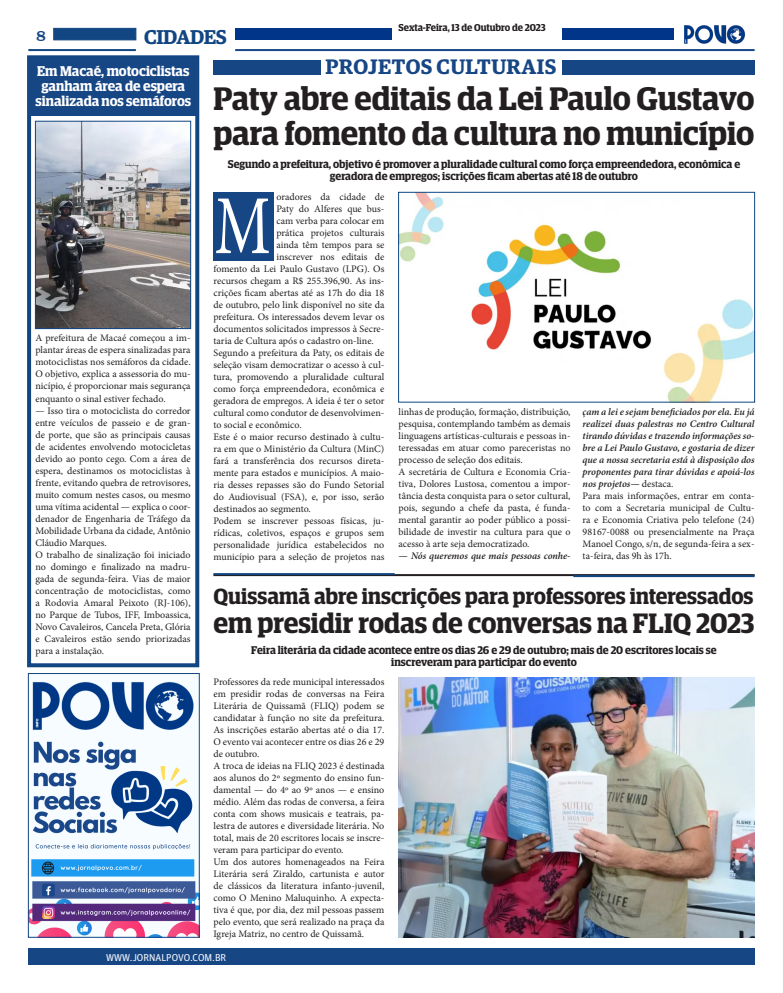
<style>
.page{position:relative;width:783px;height:993px;background:#fff}
.page>*{position:absolute;margin:0;border:0;box-sizing:border-box;transform-origin:0 0}
.t1{font:83.8px "Minion Pro";color:#fff;scale:.75 1}
.t2{font:600 32.6px/34.9px "Guardian Egyptian Display";letter-spacing:-.005em;color:#231f20}
.t3{font:600 28.1px "Guardian Egyptian Display";color:#231f20}
.t4{font:600 22.1px "Guardian Egyptian Display";color:#231f20}
.t5{font:600 21px "Guardian Egyptian";letter-spacing:.02em;color:#174685}
.t6{font:600 20px "Guardian Egyptian";letter-spacing:-.02em;color:#114683}
.t7{font:16px "Clarendon BT";color:#174685}
.t8{font:600 14.1px/15px "Guardian Egyptian Display";color:#fff;text-align:center}
.t9{font:600 11.2px/12px "Guardian Egyptian Display";color:#231f20;text-align:center}
.t10{font:10px/12px "Minion Pro";color:#231f20;text-align:justify}
.t11{font:italic 600 10px/12px "Minion Pro";letter-spacing:-.005em;color:#231f20;text-align:justify}
.t12{font:600 10px "Guardian Egyptian Display";letter-spacing:-.005em;color:#231f20}
.t13{font:10px "Guardian Agate Sans G1 D Regular";color:#fff}
.s1{font-weight:400;font-style:normal}
</style>
<div class="page">
<div style="left:28px;top:947px;width:726px;height:17px;background:#174685"></div>
<img style="left:684px;top:25px;width:62px;height:19px">
<div style="left:53px;top:28px;width:83px;height:12px;background:#114683;border:1px solid #114683"></div>
<hr style="left:28px;top:49px;width:108px;height:2px;background:#114683">
<div style="left:235px;top:28px;width:156px;height:12px;background:#003589"></div>
<hr style="left:235px;top:49px;width:519px;height:2px;background:#174685">
<div style="left:562px;top:28px;width:112px;height:12px;background:#003589"></div>
<div style="left:562px;top:60px;width:192px;height:14px;background:#174685"></div>
<div style="left:213px;top:60px;width:108px;height:14px;background:#174685"></div>
<hr style="left:213px;top:574px;width:541px;height:2px;background:#231f20">
<hr style="left:213px;top:573px;width:181px;height:2px;background:#114683">
<hr style="left:573px;top:575px;width:181px;height:2px;background:#114683">
<div style="left:27px;top:55px;width:172px;height:612px;border:4px solid #114683"></div>
<div style="left:28px;top:58px;width:171px;height:58px;background:#174685"></div>
<img style="left:37px;top:123px;width:152px;height:204px">
<div style="left:35px;top:121px;width:156px;height:208px;border:1px solid #114683"></div>
<img style="left:30px;top:674px;width:168px;height:261px">
<div style="left:28px;top:672px;width:172px;height:265px;border:1px solid #114683"></div>
<img style="left:400px;top:194px;width:353px;height:206px">
<div style="left:398px;top:192px;width:357px;height:210px;border:1px solid #114683"></div>
<div style="left:213px;top:192px;width:61px;height:68px;background:#174685"></div>
<img style="left:398px;top:677px;width:356px;height:259px">
<h3 class="t7" style="left:36px;top:25px;width:11px">8</h3>
<h3 class="t6" style="left:144px;top:22px;width:84px">CIDADES</h3>
<p class="t12" style="left:398px;top:22px;width:148px">Sexta-Feira, 13 de Outubro de 2023</p>
<p class="t8" style="left:35px;top:64px;width:157px">Em Macaé, motociclistas ganham área de espera sinalizada nos semáforos</p>
<p class="t10" style="left:35px;top:332px;width:157px">A prefeitura de Macaé começou a im&shy;plantar áreas de espera sinalizadas para motociclistas nos semáforos da cidade.<br>O objetivo, explica a assessoria do mu&shy;nicípio, é proporcionar mais segurança enquanto o sinal estiver fechado.</p>
<p class="t10" style="left:35px;top:404px;width:157px">— Isso tira o motociclista do corredor entre veículos de passeio e de gran&shy;de porte, que são as principais causas de acidentes envolvendo motocicletas devido ao ponto cego. Com a área de espera, destinamos os motociclistas à frente, evitando quebra de retrovisores, muito comum nestes casos, ou mesmo uma vítima acidental — explica o coor&shy;denador de Engenharia de Tráfego da Mobilidade Urbana da cidade, Antônio Cláudio Marques.</p>
<p class="t10" style="left:35px;top:548px;width:157px">O trabalho de sinalização foi iniciado no domingo e finalizado na madru&shy;gada de segunda-feira. Vias de maior concentração de motociclistas, como a Rodovia Amaral Peixoto (RJ-106), no Parque de Tubos, IFF, Imboassica, Novo Cavaleiros, Cancela Preta, Glória e Cavaleiros estão sendo priorizadas para a instalação.</p>
<p class="t5" style="left:325px;top:52px;width:232px">PROJETOS CULTURAIS</p>
<p class="t2" style="left:213px;top:81px;width:542px">Paty abre editais da Lei Paulo Gustavo para fomento da cultura no município</p>
<p class="t9" style="left:228px;top:158px;width:513px">Segundo a prefeitura, objetivo é promover a pluralidade cultural como força empreendedora, econômica e geradora de empregos; iscrições ficam abertas até 18 de outubro</p>
<p class="t10" style="left:276px;top:190px;width:109px">oradores da cidade de</p>
<p class="t10" style="left:276px;top:202px;width:109px">Paty do Alferes que bus-</p>
<p class="t10" style="left:276px;top:214px;width:109px">cam verba para colocar em</p>
<p class="t10" style="left:276px;top:226px;width:109px">prática projetos culturais</p>
<p class="t10" style="left:276px;top:238px;width:109px">ainda têm tempos para se</p>
<p class="t10" style="left:276px;top:250px;width:109px">inscrever nos editais de</p>
<p class="t10" style="left:213px;top:262px;width:172px">fomento da Lei Paulo Gustavo (LPG). Os</p>
<p class="t10" style="left:213px;top:274px;width:172px">recursos chegam a R$ 255.396,90. As ins-</p>
<p class="t10" style="left:213px;top:286px;width:172px">crições ficam abertas até as 17h do dia 18</p>
<p class="t10" style="left:213px;top:298px;width:172px">de outubro, pelo link disponível no site da</p>
<p class="t10" style="left:213px;top:310px;width:172px">prefeitura. Os interessados devem levar os</p>
<p class="t10" style="left:213px;top:322px;width:172px">documentos solicitados impressos à Secre-</p>
<p class="t10" style="left:213px;top:334px;width:162px">taria de Cultura após o cadastro on-line.</p>
<p class="t10" style="left:213px;top:346px;width:172px">Segundo a prefeitura da Paty, os editais de seleção visam democratizar o acesso à cul&shy;tura, promovendo a pluralidade cultural como força empreendedora, econômica e geradora de empregos. A ideia é ter o setor cultural como condutor de desenvolvimen&shy;to social e econômico.</p>
<p class="t10" style="left:213px;top:430px;width:172px">Este é o maior recurso destinado à cultu&shy;ra em que o Ministério da Cultura (MinC) fará a transferência dos recursos direta&shy;mente para estados e municípios. A maio&shy;ria desses repasses são do Fundo Setorial do Audiovisual (FSA), e, por isso, serão destinados ao segmento.</p>
<p class="t10" style="left:213px;top:514px;width:172px">Podem se inscrever pessoas físicas, ju&shy;rídicas, coletivos, espaços e grupos sem personalidade jurídica estabelecidos no município para a seleção de projetos nas</p>
<p class="t1" style="left:214px;top:170px;width:76px">M</p>
<p class="t10" style="left:398px;top:406px;width:173px">linhas de produção, formação, distribuição, pesquisa, contemplando também as demais linguagens artísticas-culturais e pessoas in&shy;teressadas em atuar como pareceristas no processo de seleção dos editais.</p>
<p class="t10" style="left:398px;top:466px;width:173px">A secretária de Cultura e Economia Cria&shy;tiva, Dolores Lustosa, comentou a impor&shy;tância desta conquista para o setor cultural, pois, segundo a chefe da pasta, é funda&shy;mental garantir ao poder público a possi&shy;bilidade de investir na cultura para que o acesso à arte seja democratizado.</p>
<p class="t11" style="left:398px;top:550px;width:173px">— Nós queremos que mais pessoas conhe-</p>
<p class="t11" style="left:582px;top:406px;width:173px">çam a lei e sejam beneficiados por ela. Eu já realizei duas palestras no Centro Cultural tirando dúvidas e trazendo informações so&shy;bre a Lei Paulo Gustavo, e gostaria de dizer que a nossa secretaria está à disposição dos proponentes para tirar dúvidas e apoiá-los nos projetos— <span class="s1">destaca.</span></p>
<p class="t10" style="left:582px;top:490px;width:173px">Para mais informações, entrar em conta&shy;to com a Secretaria municipal de Cultu&shy;ra e Economia Criativa pelo telefone (24)<br>98167-0088 ou presencialmente na Praça Manoel Congo, s/n, de segunda-feira a sex&shy;ta-feira, das 9h às 17h.</p>
<p class="t4" style="left:213px;top:584px;width:541px">Quissamã abre inscrições para professores interessados</p>
<p class="t3" style="left:213px;top:608px;width:542px">em presidir rodas de conversas na FLIQ 2023</p>
<p class="t9" style="left:251px;top:644px;width:467px">Feira literária da cidade acontece entre os dias 26 e 29 de outubro; mais de 20 escritores locais se inscreveram para participar do evento</p>
<p class="t10" style="left:213px;top:675px;width:172px">Professores da rede municipal interessados em presidir rodas de conversas na Feira Literária de Quissamã (FLIQ) podem se candidatar à função no site da prefeitura.<br>As inscrições estarão abertas até o dia 17.<br>O evento vai acontecer entre os dias 26 e 29 de outubro.</p>
<p class="t10" style="left:213px;top:759px;width:172px">A troca de ideias na FLIQ 2023 é destinada aos alunos do 2º segmento do ensino fun&shy;damental — do 4º ao 9º anos — e ensino médio. Além das rodas de conversa, a feira conta com shows musicais e teatrais, pa&shy;lestra de autores e diversidade literária. No total, mais de 20 escritores locais se inscre&shy;veram para participar do evento.</p>
<p class="t10" style="left:213px;top:855px;width:172px">Um dos autores homenageados na Feira Literária será Ziraldo, cartunista e autor de clássicos da literatura infanto-juvenil, como O Menino Maluquinho. A expecta&shy;tiva é que, por dia, dez mil pessoas passem pelo evento, que será realizado na praça da Igreja Matriz, no centro de Quissamã.</p>
<p class="t13" style="left:106px;top:949px;width:122px">WWW.JORNALPOVO.COM.BR</p>
</div>
